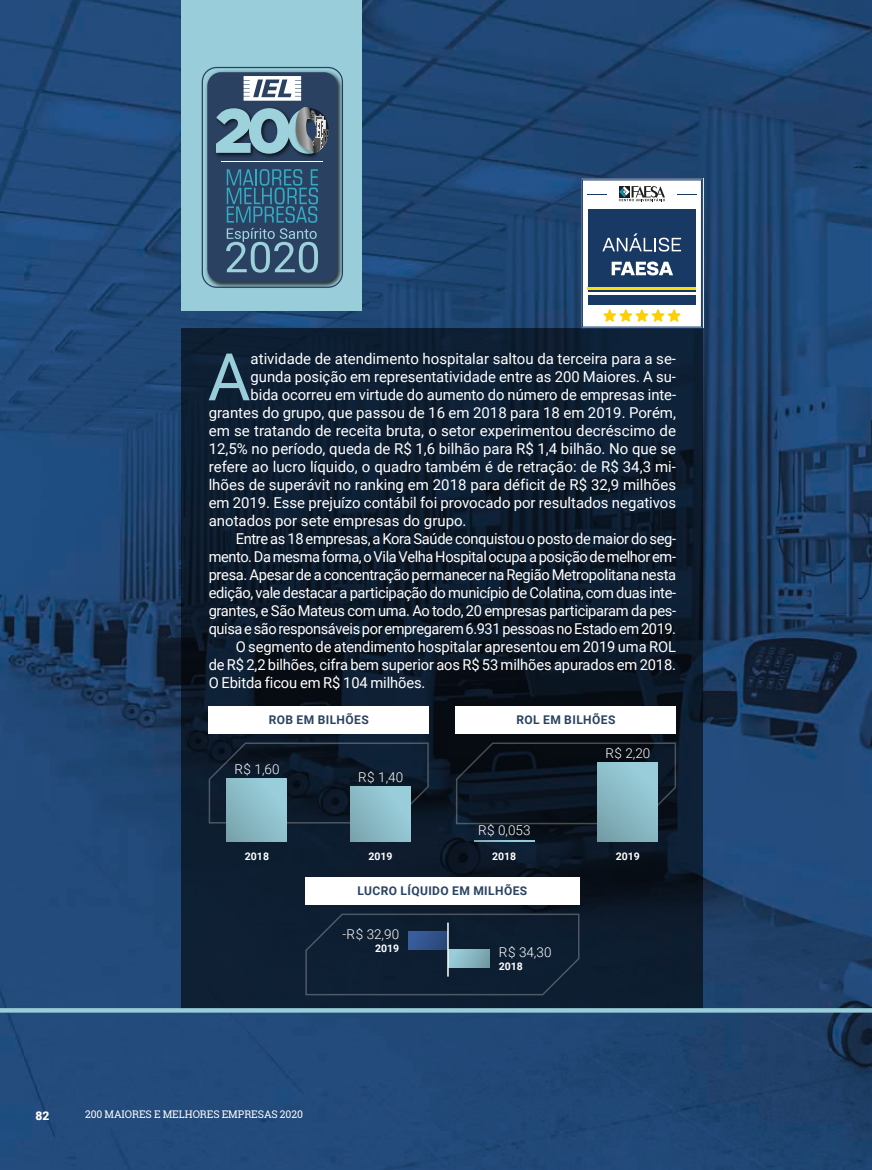
<style>
.page{position:relative;width:872px;height:1170px;background:#fff}
.page>*{position:absolute;margin:0;border:0;box-sizing:border-box;transform-origin:0 0}
.t1{font:65.7px "Roboto";color:#98cdd9}
.t2{font:15px "Roboto";letter-spacing:-.005em;color:#fff}
.t3{font:15px "Roboto";letter-spacing:-.025em;color:#fff}
.t4{font:300 13.5px "Roboto";color:#fff}
.t5{font:700 12px "Roboto";letter-spacing:.035em;color:#294361}
.t6{font:900 12px "Roboto";color:#fff}
.t7{font:10.5px "Roboto Slab";letter-spacing:-.005em;color:#fff}
.t8{font:700 10.5px "Roboto";color:#fff}
</style>
<div class="page">
<img style="left:0;top:0;width:872px;height:1169px">
<div style="left:182px;top:0;width:180px;height:310px;background:#98cdd9"></div>
<svg style="left:202px;top:67px;width:141px;height:221px;background:#4a6880"></svg>
<svg style="left:182px;top:328px;width:521px;height:680px;background:#0d1b2c"></svg>
<svg style="left:208px;top:741px;width:221px;height:83px;background:#0f1d2c"></svg>
<div style="left:305px;top:912px;width:275px;height:84px;background:#0e1e32"></div>
<svg style="left:455px;top:741px;width:222px;height:84px;background:#0c141f"></svg>
<div style="left:209px;top:706px;width:220px;height:27px;background:#fff"></div>
<div style="left:305px;top:877px;width:274px;height:27px;background:#fff"></div>
<div style="left:456px;top:706px;width:220px;height:27px;background:#fff"></div>
<div style="left:227px;top:778px;width:60px;height:63px;background:linear-gradient(to right,#82afb9,#97ccd7)"></div>
<div style="left:408px;top:931px;width:40px;height:18px;background:linear-gradient(to right,#395ea0,#2b487b)"></div>
<div style="left:448px;top:949px;width:42px;height:18px;background:linear-gradient(to right,#9bd2de,#769fa8)"></div>
<svg style="left:474px;top:839px;width:60px;height:2px"></svg>
<div style="left:350px;top:786px;width:60px;height:55px;background:linear-gradient(to right,#81afb9,#98cdd9)"></div>
<div style="left:598px;top:762px;width:60px;height:79px;background:linear-gradient(to bottom,#97ccd8,#7eaab4)"></div>
<svg style="left:0;top:1008px;width:872px;height:4px;background:#93c7d3"></svg>
<div style="left:581px;top:178px;width:122px;height:150px;background:#fff"></div>
<svg style="left:619px;top:186px;width:46px;height:15px"></svg>
<svg style="left:603px;top:309px;width:77px;height:13px"></svg>
<svg style="left:587px;top:194px;width:20px;height:1px"></svg>
<svg style="left:677px;top:194px;width:19px;height:1px"></svg>
<div style="left:581px;top:178px;width:122px;height:150px;border:1px solid #193965"></div>
<div style="left:588px;top:209px;width:108px;height:96px;background:#193965"></div>
<svg style="left:602px;top:233px;width:79px;height:18px"></svg>
<svg style="left:611px;top:261px;width:62px;height:14px"></svg>
<hr style="left:588px;top:287px;width:108px;height:3px;background:#ffdd08">
<hr style="left:586px;top:292px;width:110px;height:3px;background:#fff">
<hr style="left:447px;top:922px;width:2px;height:54px;background:#fff">
<h1 class="t1" style="left:208px;top:331px;width:44px">A</h1>
<p class="t2" style="left:251px;top:348px;width:427px">atividade de atendimento hospitalar saltou da terceira para a se-</p>
<p class="t2" style="left:251px;top:366px;width:427px">gunda posição em representatividade entre as 200 Maiores. A su-</p>
<p class="t2" style="left:251px;top:384px;width:427px">bida ocorreu em virtude do aumento do número de empresas inte-</p>
<p class="t2" style="left:209px;top:402px;width:469px">grantes do grupo, que passou de 16 em 2018 para 18 em 2019. Porém,</p>
<p class="t2" style="left:209px;top:420px;width:469px">em se tratando de receita bruta, o setor experimentou decréscimo de</p>
<p class="t2" style="left:209px;top:438px;width:469px">12,5% no período, queda de R$ 1,6 bilhão para R$ 1,4 bilhão. No que se</p>
<p class="t2" style="left:209px;top:456px;width:469px">refere ao lucro líquido, o quadro também é de retração: de R$ 34,3 mi-</p>
<p class="t2" style="left:209px;top:474px;width:469px">lhões de superávit no ranking em 2018 para déficit de R$ 32,9 milhões</p>
<p class="t2" style="left:209px;top:492px;width:469px">em 2019. Esse prejuízo contábil foi provocado por resultados negativos</p>
<p class="t2" style="left:209px;top:510px;width:259px">anotados por sete empresas do grupo.</p>
<p class="t2" style="left:236px;top:528px;width:442px">Entre as 18 empresas, a Kora Saúde conquistou o posto de maior do seg-</p>
<p class="t3" style="left:209px;top:546px;width:469px">mento. Da mesma forma, o Vila Velha Hospital ocupa a posição de melhor em-</p>
<p class="t3" style="left:209px;top:564px;width:469px">presa. Apesar de a concentração permanecer na Região Metropolitana nesta</p>
<p class="t3" style="left:209px;top:582px;width:469px">edição, vale destacar a participação do município de Colatina, com duas inte-</p>
<p class="t2" style="left:209px;top:600px;width:469px">grantes, e São Mateus com uma. Ao todo, 20 empresas participaram da pes-</p>
<p class="t3" style="left:209px;top:618px;width:469px">quisa e são responsáveis por empregarem 6.931 pessoas no Estado em 2019.</p>
<p class="t2" style="left:236px;top:636px;width:442px">O segmento de atendimento hospitalar apresentou em 2019 uma ROL</p>
<p class="t2" style="left:209px;top:654px;width:469px">de R$ 2,2 bilhões, cifra bem superior aos R$ 53 milhões apurados em 2018.</p>
<p class="t2" style="left:209px;top:672px;width:218px">O Ebitda ficou em R$ 104 milhões.</p>
<p class="t5" style="left:269px;top:711px;width:102px">ROB EM BILHÕES</p>
<p class="t5" style="left:516px;top:711px;width:100px">ROL EM BILHÕES</p>
<p class="t4" style="left:234px;top:759px;width:47px">R$ 1,60</p>
<p class="t4" style="left:358px;top:767px;width:47px">R$ 1,40</p>
<p class="t4" style="left:478px;top:820px;width:54px">R$ 0,053</p>
<p class="t4" style="left:605px;top:743px;width:47px">R$ 2,20</p>
<p class="t8" style="left:245px;top:848px;width:26px">2018</p>
<p class="t8" style="left:492px;top:848px;width:26px">2018</p>
<p class="t8" style="left:368px;top:848px;width:26px">2019</p>
<p class="t8" style="left:616px;top:848px;width:26px">2019</p>
<p class="t5" style="left:357px;top:882px;width:171px">LUCRO LÍQUIDO EM MILHÕES</p>
<p class="t4" style="left:342px;top:924px;width:58px">-R$ 32,90</p>
<p class="t8" style="left:375px;top:940px;width:26px">2019</p>
<p class="t6" style="left:36px;top:1107px;width:15px">82</p>
<p class="t7" style="left:85px;top:1106px;width:219px">200 MAIORES E MELHORES EMPRESAS 2020</p>
<p class="t4" style="left:499px;top:942px;width:54px">R$ 34,30</p>
<p class="t8" style="left:499px;top:958px;width:26px">2018</p>
</div>
